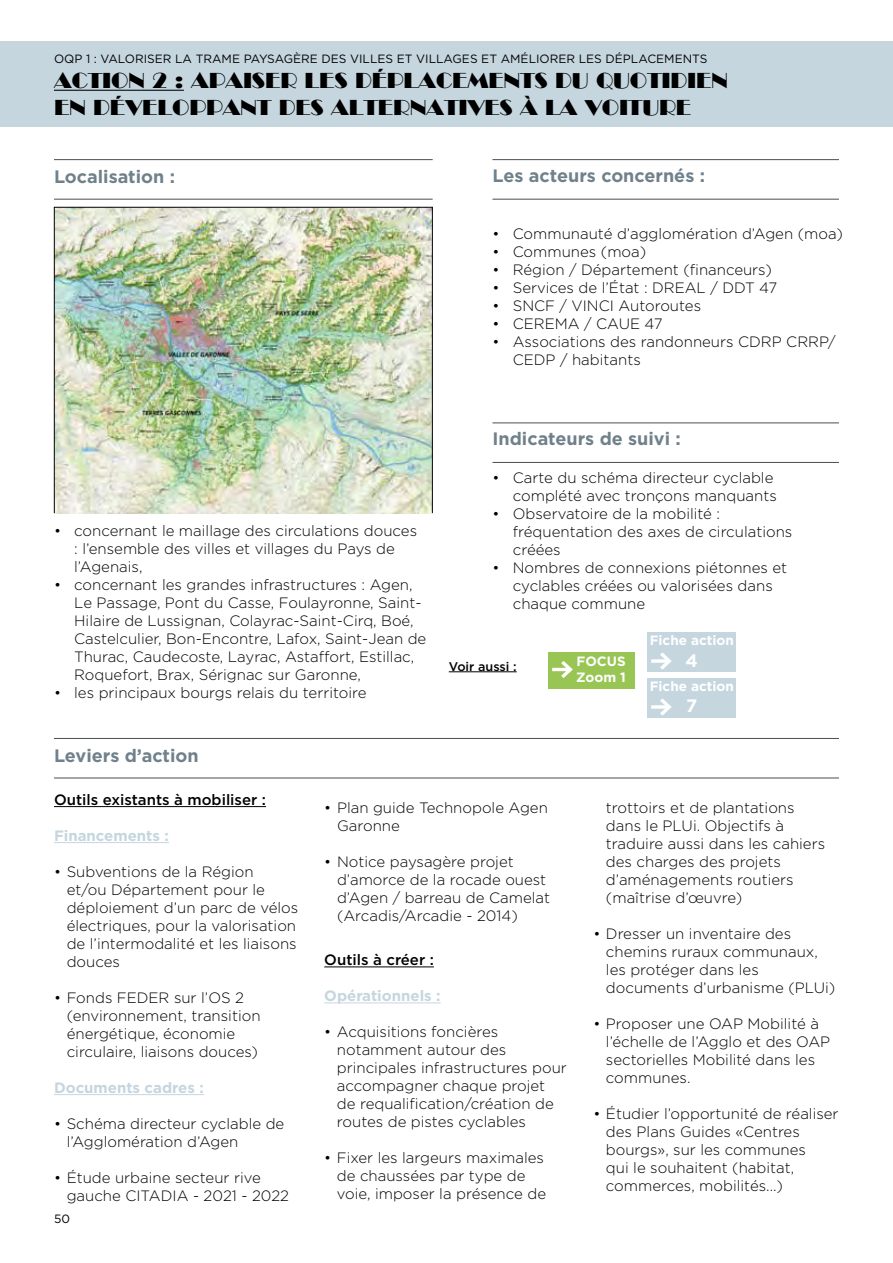
<style>
.page{position:relative;width:893px;height:1263px;background:#fff}
.page>*{position:absolute;margin:0;border:0;box-sizing:border-box;transform-origin:0 0}
.t1{font:21px/27px "Broadway LT";color:#000}
.t2{font:700 18px "Gotham";color:#70818b}
.t3{font:700 18px "Gotham";color:#fff}
.t4{font:300 15px/18px "Gotham";color:#000}
.t5{font:700 15px "Gotham";color:#c5d6df}
.t6{font:500 15px "Gotham";color:#000}
.t7{font:700 13.5px "Gotham";color:#fff}
.t8{font:500 12.6px "Gotham";color:#000}
.t9{font:12px "Gotham";color:#020203}
.t10{font:12px "Gotham";color:#000}
</style>
<div class="page">
<div style="left:0;top:41px;width:893px;height:85px;background:#c5d6df"></div>
<hr style="left:54px;top:90px;width:130px;height:1px;background:#000">
<hr style="left:449px;top:671px;width:68px;height:1px;background:#000">
<hr style="left:54px;top:778px;width:785px;height:1px;background:#4c4d4d">
<hr style="left:54px;top:199px;width:379px;height:1px;background:#4c4d4d">
<hr style="left:492px;top:199px;width:347px;height:1px;background:#4c4d4d">
<hr style="left:492px;top:462px;width:347px;height:1px;background:#4c4d4d">
<hr style="left:54px;top:738px;width:785px;height:1px;background:#4c4d4d">
<hr style="left:54px;top:159px;width:379px;height:1px;background:#4c4d4d">
<hr style="left:492px;top:159px;width:347px;height:1px;background:#4c4d4d">
<hr style="left:492px;top:422px;width:347px;height:1px;background:#4c4d4d">
<img style="left:56px;top:209px;width:375px;height:302px">
<div style="left:54px;top:207px;width:379px;height:306px;border:1px solid #020203"></div>
<hr style="left:54px;top:806px;width:212px;height:1px;background:#000">
<hr style="left:54px;top:842px;width:115px;height:1px;background:#c5d6df">
<hr style="left:54px;top:1094px;width:150px;height:1px;background:#c5d6df">
<hr style="left:324px;top:966px;width:110px;height:1px;background:#000">
<hr style="left:324px;top:1002px;width:117px;height:1px;background:#c5d6df">
<div style="left:648px;top:678px;width:88px;height:40px;background:#c5d6df"></div>
<svg style="left:651px;top:705px;width:5px;height:4px"></svg>
<svg style="left:656px;top:698px;width:16px;height:18px"></svg>
<div style="left:648px;top:632px;width:88px;height:40px;background:#c5d6df"></div>
<hr style="left:651px;top:659px;width:18px;height:4px;background:#f4f7f9">
<svg style="left:656px;top:652px;width:16px;height:18px"></svg>
<div style="left:549px;top:652px;width:86px;height:36px;background:#99c555"></div>
<hr style="left:552px;top:668px;width:18px;height:3px;background:#fff">
<svg style="left:558px;top:661px;width:15px;height:17px"></svg>
<p class="t9" style="left:54px;top:52px;width:655px">OQP 1 : VALORISER LA TRAME PAYSAGÈRE DES VILLES ET VILLAGES ET AMÉLIORER LES DÉPLACEMENTS</p>
<h1 class="t1" style="left:54px;top:67px;width:675px">ACTION 2 : APAISER LES DÉPLACEMENTS DU QUOTIDIEN<br>EN DÉVELOPPANT DES ALTERNATIVES À LA VOITURE</h1>
<p class="t2" style="left:54px;top:165px;width:123px">Localisation :</p>
<p class="t2" style="left:493px;top:164px;width:214px">Les acteurs concernés :</p>
<p class="t4" style="left:492px;top:224px;width:352px">• Communauté d’agglomération d’Agen (moa)</p>
<p class="t4" style="left:492px;top:242px;width:155px">• Communes (moa)</p>
<p class="t4" style="left:492px;top:260px;width:281px">• Région / Département (financeurs)</p>
<p class="t4" style="left:492px;top:278px;width:286px">• Services de l’État : DREAL / DDT 47</p>
<p class="t4" style="left:492px;top:296px;width:210px">• SNCF / VINCI Autoroutes</p>
<p class="t4" style="left:492px;top:314px;width:172px">• CEREMA / CAUE 47</p>
<p class="t4" style="left:513px;top:332px;width:324px;text-indent:-20px">• Associations des randonneurs CDRP CRRP/<br>CEDP / habitants</p>
<p class="t4" style="left:74px;top:521px;width:344px;text-indent:-20px">• concernant le maillage des circulations douces : l’ensemble des villes et villages du Pays de l’Agenais,</p>
<p class="t4" style="left:74px;top:575px;width:354px;text-indent:-20px">• concernant les grandes infrastructures : Agen, Le Passage, Pont du Casse, Foulayronne, Saint-Hilaire de Lussignan, Colayrac-Saint-Cirq, Boé, Castelculier, Bon-Encontre, Lafox, Saint-Jean de Thurac, Caudecoste, Layrac, Astaffort, Estillac, Roquefort, Brax, Sérignac sur Garonne,</p>
<p class="t4" style="left:54px;top:683px;width:314px">• les principaux bourgs relais du territoire</p>
<p class="t2" style="left:54px;top:744px;width:146px">Leviers d’action</p>
<p class="t2" style="left:493px;top:427px;width:190px">Indicateurs de suivi :</p>
<p class="t4" style="left:493px;top:468px;width:286px;text-align:right">• Carte du schéma directeur cyclable complété avec tronçons manquants</p>
<p class="t4" style="left:513px;top:504px;width:281px;text-indent:-20px">• Observatoire de la mobilité : fréquentation des axes de circulations créées</p>
<p class="t4" style="left:513px;top:558px;width:276px;text-indent:-20px">• Nombres de connexions piétonnes et cyclables créées ou valorisées dans chaque commune</p>
<p class="t8" style="left:449px;top:658px;width:69px">Voir aussi :</p>
<p class="t7" style="left:650px;top:631px;width:86px">Fiche action</p>
<p class="t7" style="left:576px;top:652px;width:51px">FOCUS</p>
<p class="t3" style="left:686px;top:648px;width:14px">4</p>
<p class="t7" style="left:576px;top:669px;width:51px">Zoom 1</p>
<p class="t7" style="left:650px;top:677px;width:86px">Fiche action</p>
<p class="t3" style="left:686px;top:694px;width:13px">7</p>
<p class="t6" style="left:54px;top:790px;width:214px">Outils existants à mobiliser :</p>
<p class="t5" style="left:54px;top:826px;width:116px">Financements :</p>
<p class="t4" style="left:67px;top:862px;width:233px;text-indent:-13px">• Subventions de la Région<br>et/ou Département pour le déploiement d’un parc de vélos électriques, pour la valorisation de l’intermodalité et les liaisons douces</p>
<p class="t4" style="left:67px;top:988px;width:195px;text-indent:-13px">• Fonds FEDER sur l’OS 2 (environnement, transition énergétique, économie circulaire, liaisons douces)</p>
<p class="t5" style="left:54px;top:1078px;width:151px">Documents cadres :</p>
<p class="t4" style="left:67px;top:1114px;width:219px;text-indent:-13px">• Schéma directeur cyclable de l’Agglomération d’Agen</p>
<p class="t4" style="left:67px;top:1168px;width:224px;text-indent:-13px">• Étude urbaine secteur rive gauche CITADIA - 2021 - 2022</p>
<p class="t10" style="left:54px;top:1212px;width:17px">50</p>
<p class="t4" style="left:337px;top:798px;width:212px;text-indent:-13px">• Plan guide Technopole Agen<br>Garonne</p>
<p class="t4" style="left:337px;top:852px;width:215px;text-indent:-13px">• Notice paysagère projet d’amorce de la rocade ouest d’Agen / barreau de Camelat (Arcadis/Arcadie - 2014)</p>
<p class="t6" style="left:324px;top:950px;width:111px">Outils à créer :</p>
<p class="t5" style="left:324px;top:986px;width:118px">Opérationnels :</p>
<p class="t4" style="left:337px;top:1023px;width:231px;text-indent:-13px">• Acquisitions foncières notamment autour des principales infrastructures pour accompagner chaque projet de requalification/création de routes de pistes cyclables</p>
<p class="t4" style="left:337px;top:1149px;width:211px;text-indent:-13px">• Fixer les largeurs maximales de chaussées par type de voie, imposer la présence de</p>
<p class="t4" style="left:606px;top:798px;width:221px">trottoirs et de plantations dans le PLUi. Objectifs à traduire aussi dans les cahiers des charges des projets d’aménagements routiers (maîtrise d’œuvre)</p>
<p class="t4" style="left:606px;top:924px;width:231px;text-indent:-13px">• Dresser un inventaire des chemins ruraux communaux, les protéger dans les documents d’urbanisme (PLUi)</p>
<p class="t4" style="left:606px;top:1014px;width:226px;text-indent:-13px">• Proposer une OAP Mobilité à l’échelle de l’Agglo et des OAP sectorielles Mobilité dans les communes.</p>
<p class="t4" style="left:606px;top:1104px;width:234px;text-indent:-13px">• Étudier l’opportunité de réaliser des Plans Guides «Centres bourgs», sur les communes<br>qui le souhaitent (habitat, commerces, mobilités...)</p>
</div>
